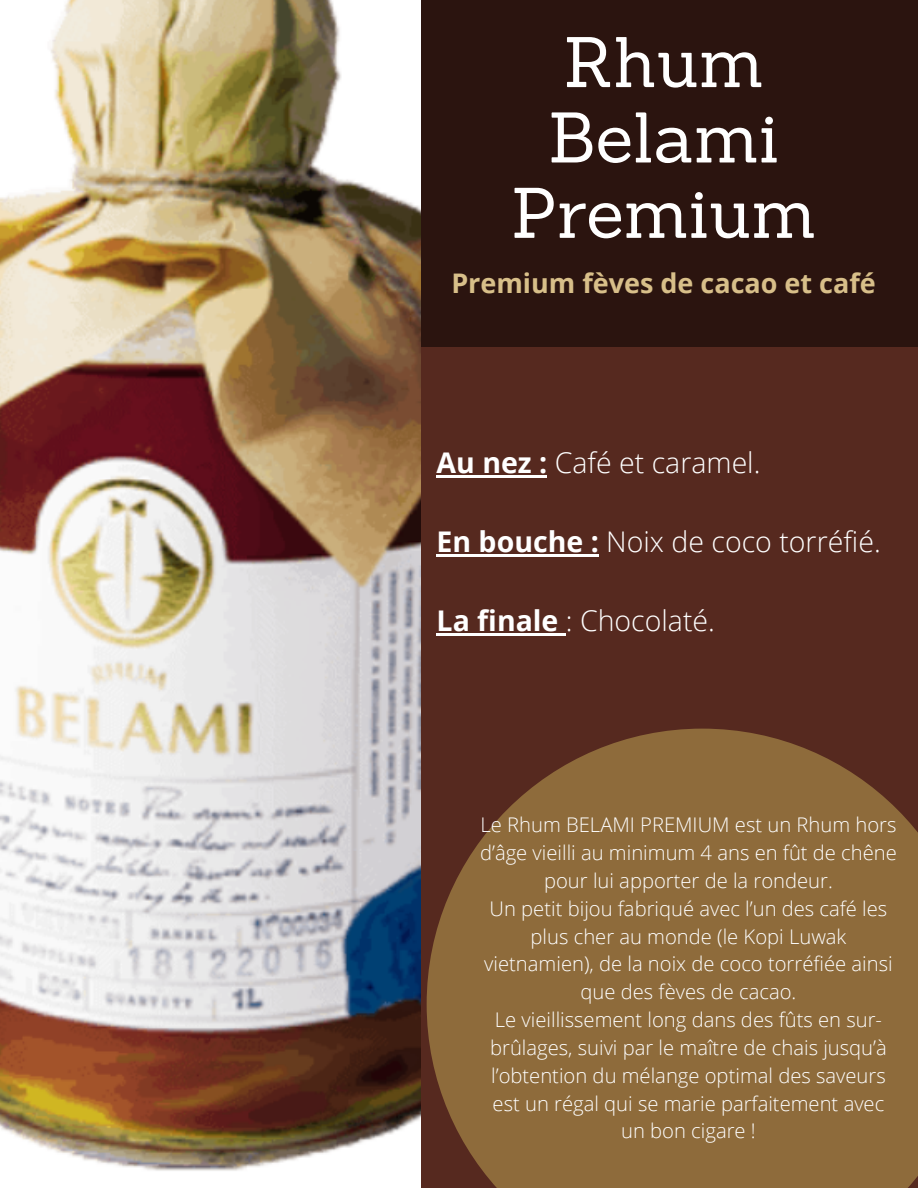
<style>
.page{position:relative;width:918px;height:1188px;background:#56291f}
.page>*{position:absolute;margin:0;border:0;box-sizing:border-box;transform-origin:0 0}
.t1{font:69.75px/75.3px "Sanchez";color:#fff;text-align:center}
.t2{font:300 28.5px "Open Sans";color:#fff}
.t3{font:700 27px "Open Sans";color:#d8bf89}
.t4{font:300 20.25px/27.9px "Open Sans";color:#fff;text-align:center}
.s1{font-weight:700}
</style>
<div class="page">
<div style="left:398px;top:0;width:520px;height:347px;background:#2b140f"></div>
<img style="left:0;top:0;width:421px;height:1188px">
<svg style="left:427px;top:729px;width:491px;height:459px;background:#876337"></svg>
<hr style="left:437px;top:476px;width:110px;height:2px;background:#fff">
<hr style="left:437px;top:554px;width:162px;height:3px;background:#fff">
<hr style="left:437px;top:633px;width:129px;height:2px;background:#fff">
<p class="t1" style="left:511px;top:24px;width:307px">Rhum<br>Belami<br>Premium</p>
<p class="t3" style="left:451px;top:264px;width:426px">Premium fèves de cacao et café</p>
<p class="t2" style="left:437px;top:443px;width:325px"><span class="s1">Au nez :</span> Café et caramel.</p>
<p class="t2" style="left:437px;top:522px;width:446px"><span class="s1">En bouche :</span> Noix de coco torréfié.</p>
<p class="t2" style="left:437px;top:600px;width:280px"><span class="s1">La finale</span> : Chocolaté.</p>
<p class="t4" style="left:480px;top:810px;width:418px">Le Rhum BELAMI PREMIUM est un Rhum hors d’âge vieilli au minimum 4 ans en fût de chêne pour lui apporter de la rondeur.</p>
<p class="t4" style="left:484px;top:894px;width:410px">Un petit bijou fabriqué avec l’un des café les plus cher au monde (le Kopi Luwak vietnamien), de la noix de coco torréfiée ainsi que des fèves de cacao.</p>
<p class="t4" style="left:490px;top:1005px;width:398px">Le vieillissement long dans des fûts en sur&shy;brûlages, suivi par le maître de chais jusqu’à l’obtention du mélange optimal des saveurs est un régal qui se marie parfaitement avec un bon cigare !</p>
</div>
